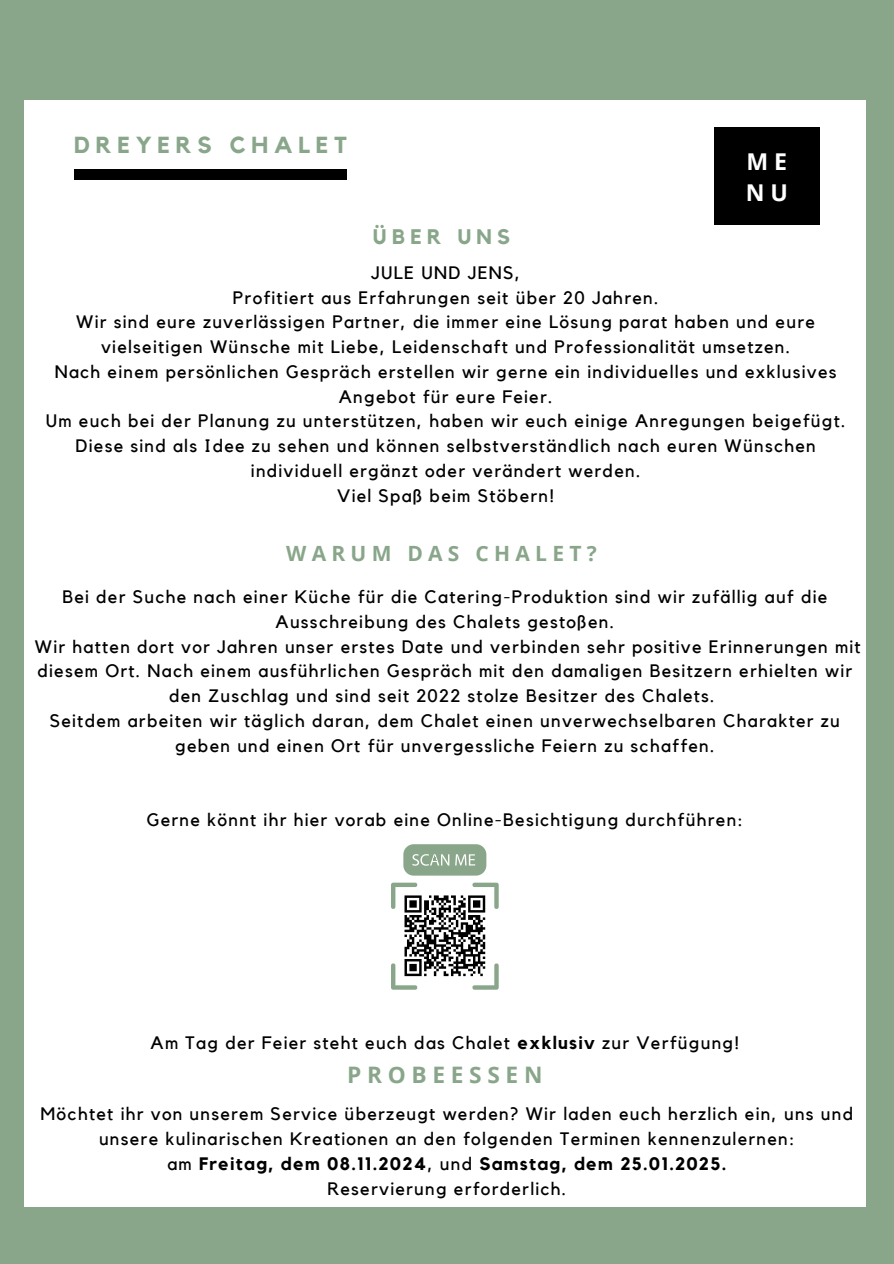
<style>
.page{position:relative;width:894px;height:1264px;background:#fff}
.page>*{position:absolute;margin:0;border:0;box-sizing:border-box;transform-origin:0 0}
.t1{font:700 23.1px "Kollektif";letter-spacing:.25em;color:#89a68a}
.t2{font:700 23.1px/31.8px "Open Sans";color:#fff}
.t3{font:700 22.65px "Open Sans";letter-spacing:.25em;color:#89a68a}
.t4{font:700 21px "Open Sans";letter-spacing:.25em;color:#89a68a}
.t5{font:700 21px "Kollektif";letter-spacing:.25em;color:#89a68a}
.t6{font:18px/24.8px "Kollektif";letter-spacing:.07em;color:#000;text-align:center}
.t7{font:700 18px "Kollektif";letter-spacing:.07em;color:#000}
.s1{font-weight:700}
.s2{font-weight:400}
</style>
<div class="page">
<div style="left:0;top:0;width:893px;height:1263px;background:#89a68a"></div>
<div style="left:25px;top:100px;width:840px;height:1106px;background:#fff"></div>
<div style="left:713px;top:127px;width:106px;height:98px;background:#000"></div>
<div style="left:74px;top:170px;width:272px;height:10px;background:#000"></div>
<svg style="left:391px;top:882px;width:107px;height:107px"></svg>
<svg style="left:403px;top:844px;width:83px;height:31px;background:#98b198"></svg>
<p class="t1" style="left:74px;top:135px;width:274px">DREYERS CHALET</p>
<p class="t5" style="left:372px;top:226px;width:139px">ÜBER UNS</p>
<p class="t2" style="left:745px;top:145px;width:44px">M E<br>N U</p>
<p class="t6" style="left:371px;top:261px;width:150px">JULE UND JENS,</p>
<p class="t6" style="left:233px;top:285px;width:427px">Profitiert aus Erfahrungen seit über 20 Jahren.</p>
<p class="t6" style="left:76px;top:310px;width:740px">Wir sind eure zuverlässigen Partner, die immer eine Lösung parat haben und eure vielseitigen Wünsche mit Liebe, Leidenschaft und Professionalität umsetzen.</p>
<p class="t6" style="left:55px;top:360px;width:783px">Nach einem persönlichen Gespräch erstellen wir gerne ein individuelles und exklusives<br>Angebot für eure Feier.</p>
<h1 class="t6" style="left:46px;top:409px;width:801px">Um euch bei der Planung zu unterstützen, haben wir euch einige Anregungen beigefügt.<br>Diese sind als Idee zu sehen und können selbstverständlich nach euren Wünschen individuell ergänzt oder verändert werden.</h1>
<h1 class="t6" style="left:337px;top:483px;width:218px">Viel Spaß beim Stöbern!</h1>
<p class="t4" style="left:286px;top:538px;width:312px">WARUM DAS CHALET?</p>
<p class="t6" style="left:62px;top:585px;width:766px">Bei der Suche nach einer Küche für die Catering-Produktion sind wir zufällig auf die<br>Ausschreibung des Chalets gestoßen.</p>
<p class="t6" style="left:35px;top:634px;width:827px">Wir hatten dort vor Jahren unser erstes Date und verbinden sehr positive Erinnerungen mit</p>
<p class="t6" style="left:37px;top:659px;width:816px">diesem Ort. Nach einem ausführlichen Gespräch mit den damaligen Besitzern erhielten wir</p>
<p class="t6" style="left:169px;top:684px;width:547px">den Zuschlag und sind seit 2022 stolze Besitzer des Chalets.</p>
<p class="t6" style="left:50px;top:709px;width:791px">Seitdem arbeiten wir täglich daran, dem Chalet einen unverwechselbaren Charakter zu geben und einen Ort für unvergessliche Feiern zu schaffen.</p>
<p class="t6" style="left:147px;top:808px;width:597px">Gerne könnt ihr hier vorab eine Online-Besichtigung durchführen:</p>
<p class="t6" style="left:150px;top:1030px;width:590px">Am Tag der Feier steht euch das Chalet <span class="s1">exklusiv</span> zur Verfügung!</p>
<p class="t3" style="left:347px;top:1058px;width:197px">PROBEESSEN</p>
<h1 class="t6" style="left:41px;top:1102px;width:813px">Möchtet ihr von unserem Service überzeugt werden? Wir laden euch herzlich ein, uns und unsere kulinarischen Kreationen an den folgenden Terminen kennenzulernen:</h1>
<h1 class="t7" style="left:167px;top:1155px;width:560px"><span class="s2">am</span> Freitag, dem 08.11.2024<span class="s2">, und</span> Samstag, dem 25.01.2025.</h1>
<h1 class="t6" style="left:327px;top:1176px;width:240px">Reservierung erforderlich.</h1>
</div>
